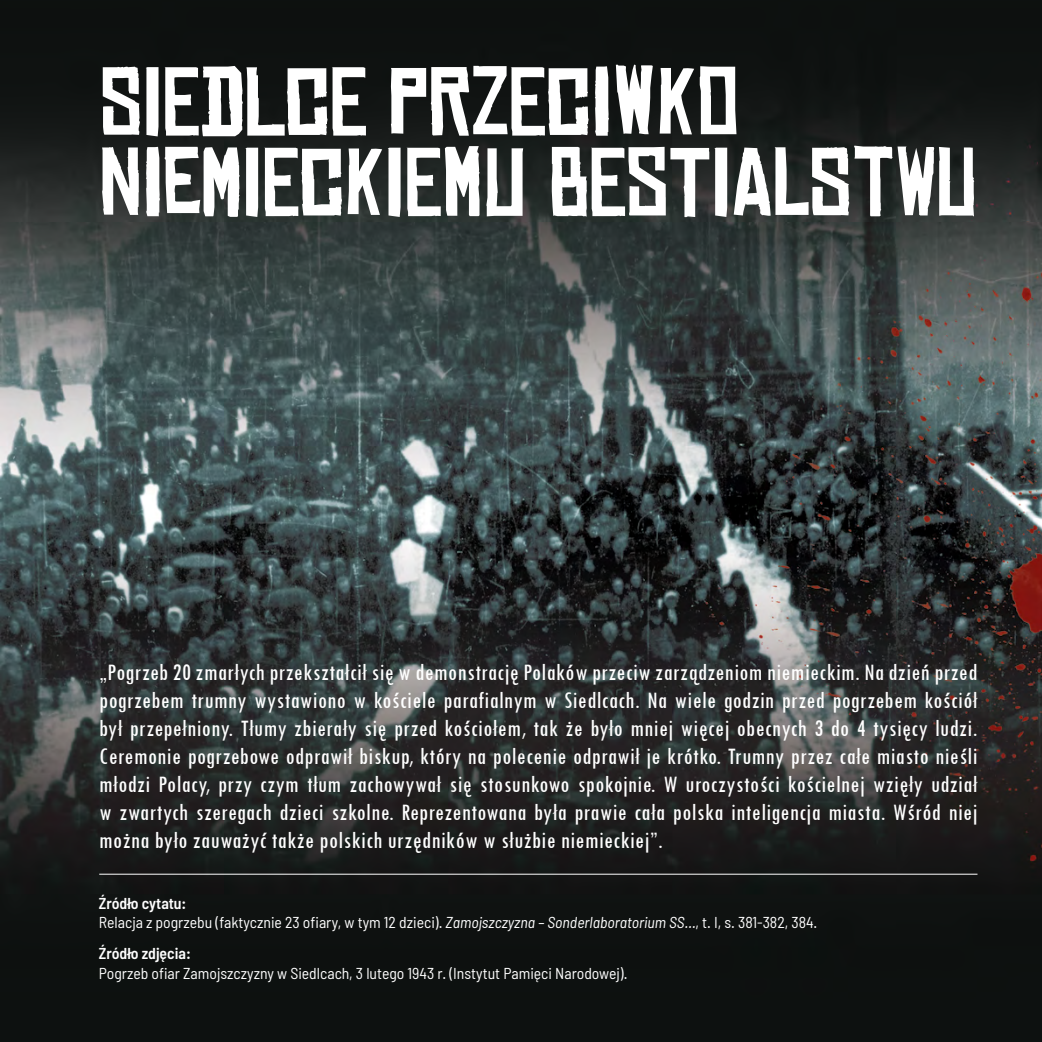
<style>
.page{position:relative;width:1042px;height:1042px;background:#fff}
.page>*{position:absolute;margin:0;border:0;box-sizing:border-box;transform-origin:0 0}
.t1{font:92.75px/80.5px "Chinese Rocks Rg";color:#fff}
.t2{font:condensed 24.5px/28px "Tw Cen";letter-spacing:.02em;color:#fff;text-align:justify}
.t3{font:semi-condensed 15.75px/19.2px "Barlow";color:#fff}
.t4{font:600 semi-condensed 15.75px "Barlow";color:#fff}
.s1{font-weight:600}
.s2{font-style:italic}
</style>
<div class="page">
<img style="left:0;top:0;width:1042px;height:1042px">
<hr style="left:99px;top:874px;width:878px;height:1px;background:#fff">
<h1 class="t1" style="left:99px;top:64px;width:879px">SIEDLCE PRZECIWKO<br>NIEMIECKIEMU BESTIALSTWU</h1>
<p class="t2" style="left:99px;top:657px;width:879px">„Pogrzeb 20 zmarłych przekształcił się w demonstrację Polaków przeciw zarządzeniom niemieckim. Na dzień przed pogrzebem trumny wystawiono w kościele parafialnym w Siedlcach. Na wiele godzin przed pogrzebem kościół był przepełniony. Tłumy zbierały się przed kościołem, tak że było mniej więcej obecnych 3 do 4 tysięcy ludzi.<br>Ceremonie pogrzebowe odprawił biskup, który na polecenie odprawił je krótko. Trumny przez całe miasto nieśli młodzi Polacy, przy czym tłum zachowywał się stosunkowo spokojnie. W uroczystości kościelnej wzięły udział w zwartych szeregach dzieci szkolne. Reprezentowana była prawie cała polska inteligencja miasta. Wśród niej można było zauważyć także polskich urzędników w służbie niemieckiej”.</p>
<p class="t3" style="left:99px;top:893px;width:720px"><span class="s1">Źródło cytatu:<br></span>Relacja z pogrzebu (faktycznie 23 ofiary, w tym 12 dzieci). <span class="s2">Zamojszczyzna – Sonderlaboratorium SS…</span>, t. I, s. 381-382, 384.</p>
<p class="t4" style="left:99px;top:944px;width:93px">Źródło zdjęcia:</p>
<p class="t3" style="left:99px;top:963px;width:530px">Pogrzeb ofiar Zamojszczyzny w Siedlcach, 3 lutego 1943 r. (Instytut Pamięci Narodowej).</p>
</div>
